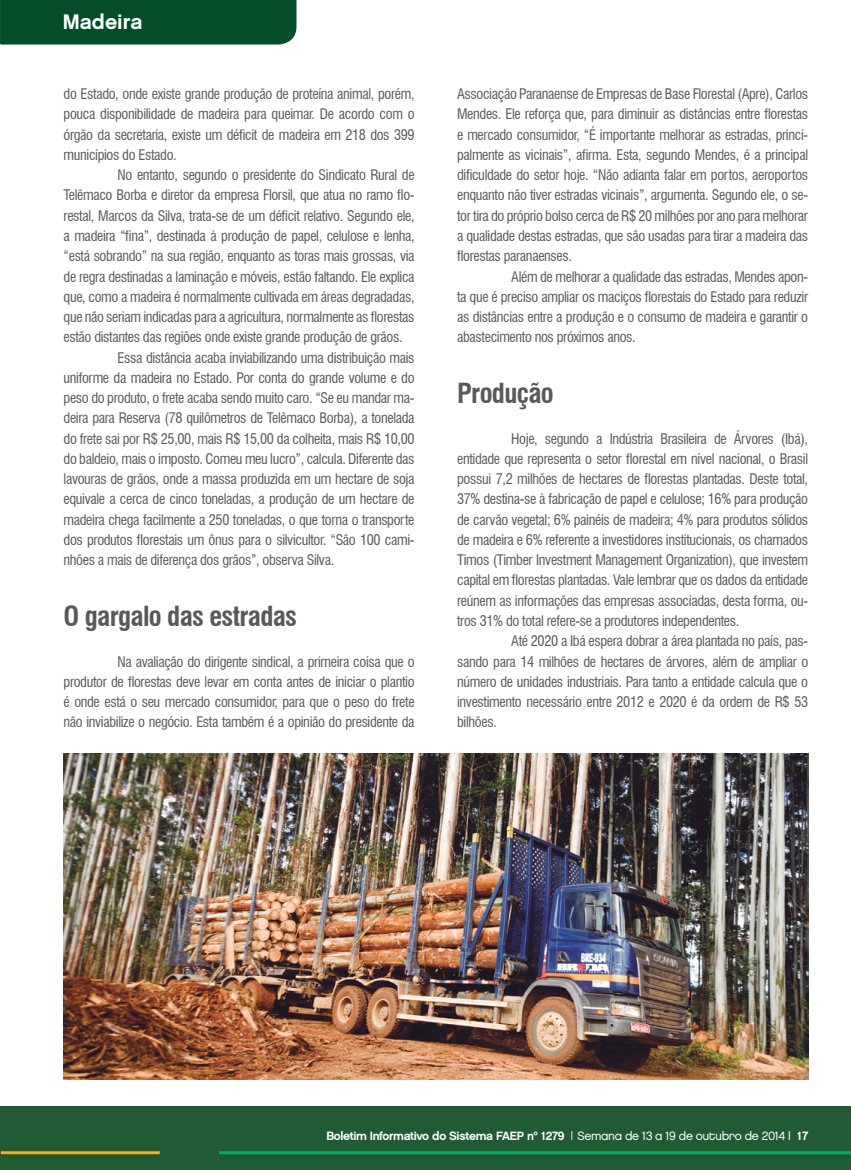
<style>
.page{position:relative;width:851px;height:1170px;background:#fff}
.page>*{position:absolute;margin:0;border:0;box-sizing:border-box;transform-origin:0 0}
.t1{font:700 condensed 27px "Swiss 721 BT";letter-spacing:-.025em;color:#58595b}
.t2{font:21px "Chalet New York Nineteen Sixty";color:#fff}
.t3{font:condensed 14.25px/20.2px "Swiss 721 BT";letter-spacing:-.025em;color:#58595b;text-align:justify}
.t4{font:12px "Chalet New York Nineteen Sixty";letter-spacing:-.03em;color:#fff}
.s1{font-family:"Chalet London Nineteen Eighty"}
</style>
<div class="page">
<div style="left:0;top:1106px;width:850px;height:63px;background:#205b34"></div>
<hr style="left:1px;top:1151px;width:159px;height:3px;background:#fbac18">
<hr style="left:219px;top:1151px;width:631px;height:3px;background:#00b055">
<div style="left:0;top:0;width:296px;height:45px;background:#044d29"></div>
<img style="left:64px;top:753px;width:744px;height:326px">
<h2 class="t2" style="left:63px;top:8px;width:81px">Madeira</h2>
<p class="t3" style="left:64px;top:84px;width:352px">do Estado, onde existe grande produção de proteína animal, porém, pouca disponibilidade de madeira para queimar. De acordo com o órgão da secretaria, existe um déficit de madeira em 218 dos 399 municípios do Estado.</p>
<p class="t3" style="left:118px;top:165px;width:298px">No entanto, segundo o presidente do Sindicato Rural de</p>
<p class="t3" style="left:64px;top:185px;width:352px">Telêmaco Borba e diretor da empresa Florsil, que atua no ramo flo-</p>
<p class="t3" style="left:64px;top:205px;width:352px">restal, Marcos da Silva, trata-se de um déficit relativo. Segundo ele,</p>
<p class="t3" style="left:64px;top:226px;width:352px">a madeira “fina”, destinada à produção de papel, celulose e lenha,</p>
<p class="t3" style="left:64px;top:246px;width:352px">“está sobrando” na sua região, enquanto as toras mais grossas, via</p>
<p class="t3" style="left:64px;top:266px;width:352px">de regra destinadas a laminação e móveis, estão faltando. Ele explica</p>
<p class="t3" style="left:64px;top:286px;width:352px">que, como a madeira é normalmente cultivada em áreas degradadas,</p>
<p class="t3" style="left:64px;top:307px;width:352px">que não seriam indicadas para a agricultura, normalmente as florestas</p>
<p class="t3" style="left:64px;top:327px;width:340px">estão distantes das regiões onde existe grande produção de grãos.</p>
<p class="t3" style="left:118px;top:347px;width:298px">Essa distância acaba inviabilizando uma distribuição mais</p>
<p class="t3" style="left:64px;top:367px;width:352px">uniforme da madeira no Estado. Por conta do grande volume e do</p>
<p class="t3" style="left:64px;top:388px;width:352px">peso do produto, o frete acaba sendo muito caro. “Se eu mandar ma-</p>
<p class="t3" style="left:64px;top:408px;width:352px">deira para Reserva (78 quilômetros de Telêmaco Borba), a tonelada</p>
<p class="t3" style="left:64px;top:428px;width:352px">do frete sai por R$ 25,00, mais R$ 15,00 da colheita, mais R$ 10,00</p>
<p class="t3" style="left:64px;top:448px;width:352px">do baldeio, mais o imposto. Comeu meu lucro”, calcula. Diferente das</p>
<p class="t3" style="left:64px;top:469px;width:352px">lavouras de grãos, onde a massa produzida em um hectare de soja</p>
<p class="t3" style="left:64px;top:489px;width:352px">equivale a cerca de cinco toneladas, a produção de um hectare de</p>
<p class="t3" style="left:64px;top:509px;width:352px">madeira chega facilmente a 250 toneladas, o que torna o transporte</p>
<p class="t3" style="left:64px;top:529px;width:352px">dos produtos florestais um ônus para o silvicultor. “São 100 cami-</p>
<p class="t3" style="left:64px;top:550px;width:272px">nhões a mais de diferença dos grãos”, observa Silva.</p>
<h1 class="t1" style="left:64px;top:600px;width:235px">O gargalo das estradas</h1>
<p class="t3" style="left:64px;top:651px;width:352px;text-indent:54px">Na avaliação do dirigente sindical, a primeira coisa que o produtor de florestas deve levar em conta antes de iniciar o plantio é onde está o seu mercado consumidor, para que o peso do frete não inviabilize o negócio. Esta também é a opinião do presidente da</p>
<p class="t3" style="left:457px;top:84px;width:352px">Associação Paranaense de Empresas de Base Florestal (Apre), Carlos Mendes. Ele reforça que, para diminuir as distâncias entre florestas e mercado consumidor, “É importante melhorar as estradas, princi&shy;palmente as vicinais”, afirma. Esta, segundo Mendes, é a principal dificuldade do setor hoje. “Não adianta falar em portos, aeroportos enquanto não tiver estradas vicinais”, argumenta. Segundo ele, o se&shy;tor tira do próprio bolso cerca de R$ 20 milhões por ano para melhorar a qualidade destas estradas, que são usadas para tirar a madeira das florestas paranaenses.</p>
<p class="t3" style="left:457px;top:266px;width:352px;text-indent:54px">Além de melhorar a qualidade das estradas, Mendes apon&shy;ta que é preciso ampliar os maciços florestais do Estado para reduzir as distâncias entre a produção e o consumo de madeira e garantir o abastecimento nos próximos anos.</p>
<h1 class="t1" style="left:457px;top:377px;width:98px">Produção</h1>
<p class="t3" style="left:457px;top:428px;width:352px;text-indent:54px">Hoje, segundo a Indústria Brasileira de Árvores (Ibá), entidade que representa o setor florestal em nível nacional, o Brasil possui 7,2 milhões de hectares de florestas plantadas. Deste total, 37% destina-se à fabricação de papel e celulose; 16% para produção de carvão vegetal; 6% painéis de madeira; 4% para produtos sólidos de madeira e 6% referente a investidores institucionais, os chamados Timos (Timber Investment Management Organization), que investem capital em florestas plantadas. Vale lembrar que os dados da entidade reúnem as informações das empresas associadas, desta forma, ou&shy;tros 31% do total refere-se a produtores independentes.</p>
<p class="t3" style="left:457px;top:631px;width:352px;text-indent:54px">Até 2020 a Ibá espera dobrar a área plantada no país, pas&shy;sando para 14 milhões de hectares de árvores, além de ampliar o número de unidades industriais. Para tanto a entidade calcula que o investimento necessário entre 2012 e 2020 é da ordem de R$ 53 bilhões.</p>
<p class="t4" style="left:326px;top:1128px;width:483px">Boletim Informativo do Sistema FAEP nº 1279 | <span class="s1">Semana de 13 a 19 de outubro de 2014 |</span> 17</p>
</div>
